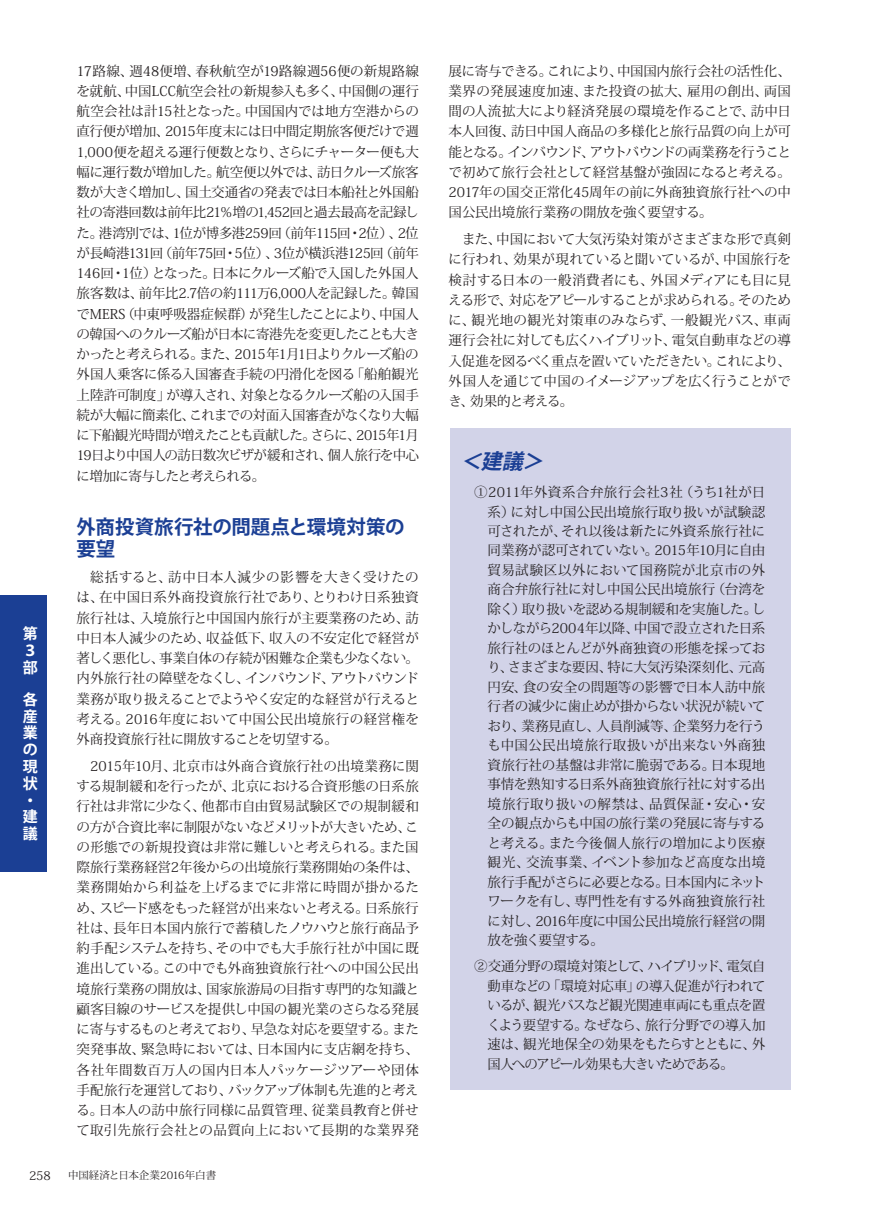
<style>
.page{position:relative;width:893px;height:1212px;background:#fff}
.page>*{position:absolute;margin:0;border:0;box-sizing:border-box;transform-origin:0 0}
.t1{font:italic 700 21px "Koz Go Pr 6 N";color:#1b3f94}
.t2{font:700 19.5px/22.5px "Koz Go Pr 6 N";letter-spacing:-.005em;color:#1b3f94}
.t3{font:700 15px/16.8px "Koz Go Pr 6 N";color:#fff}
.t4{font:13.5px/20.2px "Koz Min Pr 6 N";letter-spacing:-.015em;color:#231f20;text-align:justify}
.t5{font:12px "Koz Min Pr 6 N";color:#231f20}
.t6{font:10.5px "Koz Min Pr 6 N";letter-spacing:-.01em;color:#231f20}
</style>
<div class="page">
<div style="left:0;top:595px;width:47px;height:277px;background:#1b3f94"></div>
<div style="left:451px;top:428px;width:340px;height:662px;background:#d2d3e8"></div>
<p class="t3" style="left:23px;top:626px;width:16px">第<br>３部</p>
<p class="t3" style="left:23px;top:691px;width:16px">各産業の現状・建議</p>
<p class="t4" style="left:77px;top:61px;width:344px">17路線、週48便増、春秋航空が19路線週56便の新規路線を就航、中国LCC航空会社の新規参入も多く、中国側の運行航空会社は計15社となった。中国国内では地方空港からの直行便が増加、2015年度末には日中間定期旅客便だけで週1,000便を超える運行便数となり、さらにチャーター便も大幅に運行数が増加した。航空便以外では、訪日クルーズ旅客数が大きく増加し、国土交通省の発表では日本船社と外国船社の寄港回数は前年比21％増の1,452回と過去最高を記録した。港湾別では、1位が博多港259回（前年115回・2位）、2位が長崎港131回（前年75回・5位）、3位が横浜港125回（前年146回・1位）となった。日本にクルーズ船で入国した外国人旅客数は、前年比2.7倍の約111万6,000人を記録した。韓国でMERS（中東呼吸器症候群）が発生したことにより、中国人の韓国へのクルーズ船が日本に寄港先を変更したことも大きかったと考えられる。また、2015年1月1日よりクルーズ船の外国人乗客に係る入国審査手続の円滑化を図る「船舶観光上陸許可制度」が導入され、対象となるクルーズ船の入国手続が大幅に簡素化、これまでの対面入国審査がなくなり大幅に下船観光時間が増えたことも貢献した。さらに、2015年1月19日より中国人の訪日数次ビザが緩和され、個人旅行を中心に増加に寄与したと考えられる。</p>
<h2 class="t2" style="left:77px;top:516px;width:330px">外商投資旅行社の問題点と環境対策の要望</h2>
<p class="t4" style="left:77px;top:567px;width:344px;text-indent:14px">総括すると、訪中日本人減少の影響を大きく受けたのは、在中国日系外商投資旅行社であり、とりわけ日系独資旅行社は、入境旅行と中国国内旅行が主要業務のため、訪中日本人減少のため、収益低下、収入の不安定化で経営が著しく悪化し、事業自体の存続が困難な企業も少なくない。内外旅行社の障壁をなくし、インバウンド、アウトバウンド業務が取り扱えることでようやく安定的な経営が行えると考える。2016年度において中国公民出境旅行の経営権を外商投資旅行社に開放することを切望する。</p>
<p class="t4" style="left:77px;top:756px;width:344px;text-indent:14px">2015年10月、北京市は外商合資旅行社の出境業務に関する規制緩和を行ったが、北京における合資形態の日系旅行社は非常に少なく、他都市自由貿易試験区での規制緩和の方が合資比率に制限がないなどメリットが大きいため、この形態での新規投資は非常に難しいと考えられる。また国際旅行業務経営2年後からの出境旅行業務開始の条件は、業務開始から利益を上げるまでに非常に時間が掛かるため、スピード感をもった経営が出来ないと考える。日系旅行社は、長年日本国内旅行で蓄積したノウハウと旅行商品予約手配システムを持ち、その中でも大手旅行社が中国に既進出している。この中でも外商独資旅行社への中国公民出境旅行業務の開放は、国家旅游局の目指す専門的な知識と顧客目線のサービスを提供し中国の観光業のさらなる発展に寄与するものと考えており、早急な対応を要望する。また突発事故、緊急時においては、日本国内に支店網を持ち、各社年間数百万人の国内日本人パッケージツアーや団体手配旅行を運営しており、バックアップ体制も先進的と考える。日本人の訪中旅行同様に品質管理、従業員教育と併せて取引先旅行会社との品質向上において長期的な業界発</p>
<p class="t5" style="left:29px;top:1169px;width:24px">258</p>
<p class="t6" style="left:68px;top:1169px;width:150px">中国経済と日本企業2016年白書</p>
<p class="t4" style="left:449px;top:61px;width:344px">展に寄与できる。これにより、中国国内旅行会社の活性化、業界の発展速度加速、また投資の拡大、雇用の創出、両国間の人流拡大により経済発展の環境を作ることで、訪中日本人回復、訪日中国人商品の多様化と旅行品質の向上が可能となる。インバウンド、アウトバウンドの両業務を行うことで初めて旅行会社として経営基盤が強固になると考える。2017年の国交正常化45周年の前に外商独資旅行社への中国公民出境旅行業務の開放を強く要望する。</p>
<p class="t4" style="left:449px;top:229px;width:344px;text-indent:14px">また、中国において大気汚染対策がさまざまな形で真剣に行われ、効果が現れていると聞いているが、中国旅行を検討する日本の一般消費者にも、外国メディアにも目に見える形で、対応をアピールすることが求められる。そのために、観光地の観光対策車のみならず、一般観光バス、車両運行会社に対しても広くハイブリット、電気自動車などの導入促進を図るべく重点を置いていただきたい。これにより、外国人を通じて中国のイメージアップを広く行うことができ、効果的と考える。</p>
<h1 class="t1" style="left:460px;top:449px;width:92px">＜建議＞</h1>
<p class="t4" style="left:488px;top:483px;width:279px;line-height:19.5px;text-indent:-14px">①2011年外資系合弁旅行会社3社（うち1社が日系）に対し中国公民出境旅行取り扱いが試験認可されたが、それ以後は新たに外資系旅行社に同業務が認可されていない。2015年10月に自由貿易試験区以外において国務院が北京市の外商合弁旅行社に対し中国公民出境旅行（台湾を除く）取り扱いを認める規制緩和を実施した。しかしながら2004年以降、中国で設立された日系旅行社のほとんどが外商独資の形態を採っており、さまざまな要因、特に大気汚染深刻化、元高円安、食の安全の問題等の影響で日本人訪中旅行者の減少に歯止めが掛からない状況が続いており、業務見直し、人員削減等、企業努力を行うも中国公民出境旅行取扱いが出来ない外商独資旅行社の基盤は非常に脆弱である。日本現地事情を熟知する日系外商独資旅行社に対する出境旅行取り扱いの解禁は、品質保証・安心・安全の観点からも中国の旅行業の発展に寄与すると考える。また今後個人旅行の増加により医療観光、交流事業、イベント参加など高度な出境旅行手配がさらに必要となる。日本国内にネットワークを有し、専門性を有する外商独資旅行社に対し、2016年度に中国公民出境旅行経営の開放を強く要望する。</p>
<p class="t4" style="left:488px;top:957px;width:279px;line-height:19.5px;text-indent:-13px">②交通分野の環境対策として、ハイブリッド、電気自動車などの「環境対応車」の導入促進が行われているが、観光バスなど観光関連車両にも重点を置くよう要望する。なぜなら、旅行分野での導入加速は、観光地保全の効果をもたらすとともに、外国人へのアピール効果も大きいためである。</p>
</div>
